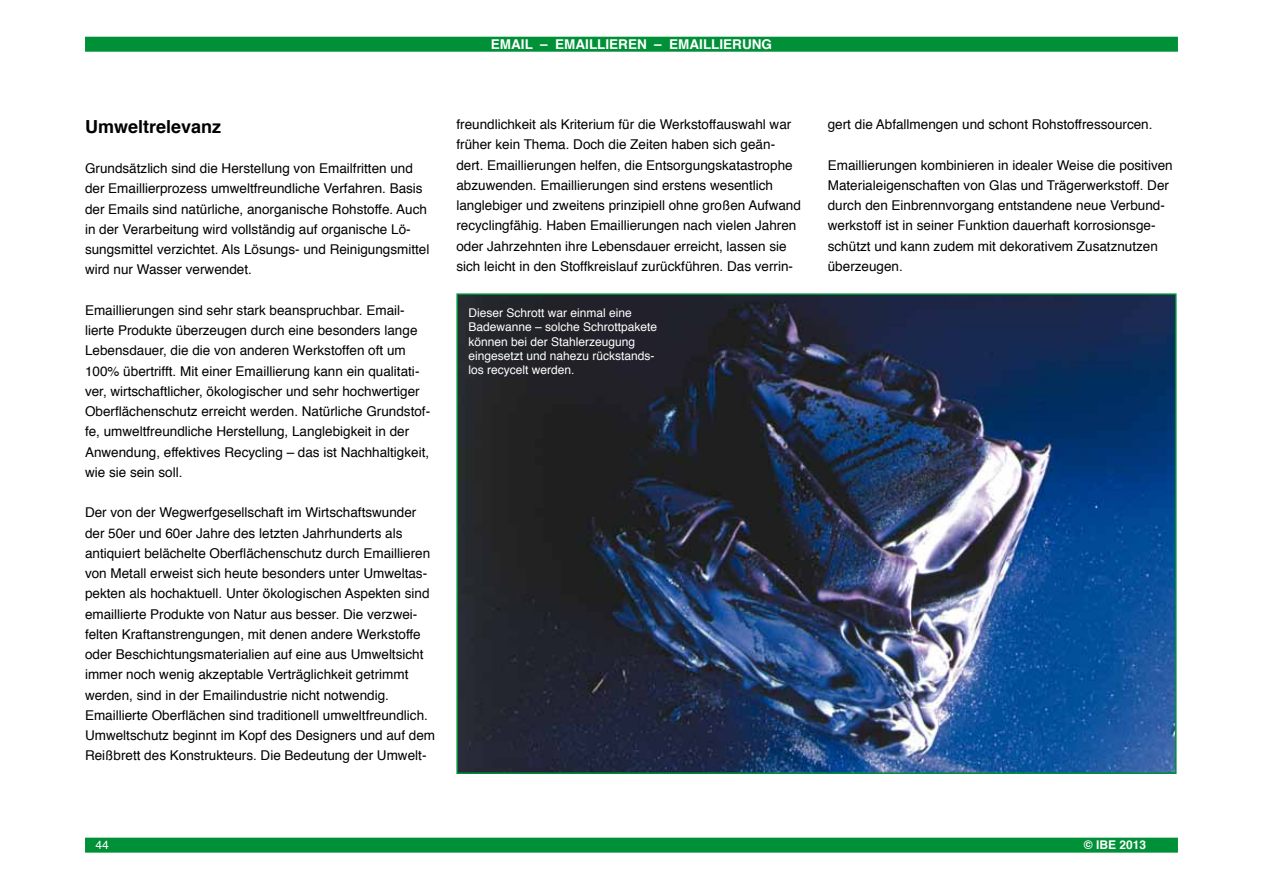
<style>
.page{position:relative;width:1263px;height:893px;background:#fff}
.page>*{position:absolute;margin:0;border:0;box-sizing:border-box;transform-origin:0 0}
.t1{font:700 18px "Helvetica";color:#000}
.t2{font:13.5px/20.2px "Helvetica";color:#000}
.t3{font:700 13.5px "Helvetica";color:#fff}
.t4{font:12px/14.4px "Helvetica";color:#fff}
.t5{font:700 12px "Helvetica";color:#fff}
</style>
<div class="page">
<div style="left:85px;top:37px;width:1093px;height:15px;background:#009037"></div>
<div style="left:85px;top:838px;width:1093px;height:15px;background:#009037"></div>
<img style="left:459px;top:296px;width:714px;height:475px">
<div style="left:456px;top:293px;width:720px;height:481px;border:2px solid #009037"></div>
<p class="t3" style="left:491px;top:34px;width:283px">EMAIL – EMAILLIEREN – EMAILLIERUNG</p>
<h1 class="t1" style="left:85px;top:112px;width:138px">UMWELTRELEVANZ</h1>
<p class="t2" style="left:85px;top:159px;width:346px">Grundsätzlich sind die Herstellung von Emailfritten und der Emaillierprozess umweltfreundliche Verfahren. Basis der Emails sind natürliche, anorganische Rohstoffe. Auch in der Verarbeitung wird vollständig auf organische Lö&shy;sungsmittel verzichtet. Als Lösungs- und Reinigungsmittel wird nur Wasser verwendet.</p>
<p class="t2" style="left:85px;top:300px;width:347px">Emaillierungen sind sehr stark beanspruchbar. Email&shy;lierte Produkte überzeugen durch eine besonders lange Lebensdauer, die die von anderen Werkstoffen oft um 100% übertrifft. Mit einer Emaillierung kann ein qualitati&shy;ver, wirtschaftlicher, ökologischer und sehr hochwertiger Oberflächenschutz erreicht werden. Natürliche Grundstof&shy;fe, umweltfreundliche Herstellung, Langlebigkeit in der Anwendung, effektives Recycling – das ist Nachhaltigkeit, wie sie sein soll.</p>
<p class="t2" style="left:85px;top:503px;width:352px">Der von der Wegwerfgesellschaft im Wirtschaftswunder der 50er und 60er Jahre des letzten Jahrhunderts als antiquiert belächelte Oberflächenschutz durch Emaillieren von Metall erweist sich heute besonders unter Umweltas&shy;pekten als hochaktuell. Unter ökologischen Aspekten sind emaillierte Produkte von Natur aus besser. Die verzwei&shy;felten Kraftanstrengungen, mit denen andere Werkstoffe oder Beschichtungsmaterialien auf eine aus Umweltsicht immer noch wenig akzeptable Verträglichkeit getrimmt werden, sind in der Emailindustrie nicht notwendig.<br>Emaillierte Oberflächen sind traditionell umweltfreundlich.<br>Umweltschutz beginnt im Kopf des Designers und auf dem Reißbrett des Konstrukteurs. Die Bedeutung der Umwelt-</p>
<p class="t2" style="left:456px;top:115px;width:346px">freundlichkeit als Kriterium für die Werkstoffauswahl war früher kein Thema. Doch die Zeiten haben sich geän&shy;dert. Emaillierungen helfen, die Entsorgungskatastrophe abzuwenden. Emaillierungen sind erstens wesentlich langlebiger und zweitens prinzipiell ohne großen Aufwand recyclingfähig. Haben Emaillierungen nach vielen Jahren oder Jahrzehnten ihre Lebensdauer erreicht, lassen sie sich leicht in den Stoffkreislauf zurückführen. Das verrin-</p>
<p class="t2" style="left:828px;top:115px;width:326px">gert die Abfallmengen und schont Rohstoffressourcen.</p>
<p class="t2" style="left:828px;top:155px;width:346px">Emaillierungen kombinieren in idealer Weise die positiven Materialeigenschaften von Glas und Trägerwerkstoff. Der durch den Einbrennvorgang entstandene neue Verbund&shy;werkstoff ist in seiner Funktion dauerhaft korrosionsge&shy;schützt und kann zudem mit dekorativem Zusatznutzen überzeugen.</p>
<p class="t4" style="left:468px;top:306px;width:190px">Dieser Schrott war einmal eine<br>Badewanne – solche Schrottpakete können bei der Stahlerzeugung eingesetzt und nahezu rückstands&shy;los recycelt werden.</p>
<p class="t4" style="left:96px;top:838px;width:15px">44</p>
<p class="t5" style="left:1084px;top:835px;width:64px">© IBE 2013</p>
</div>
